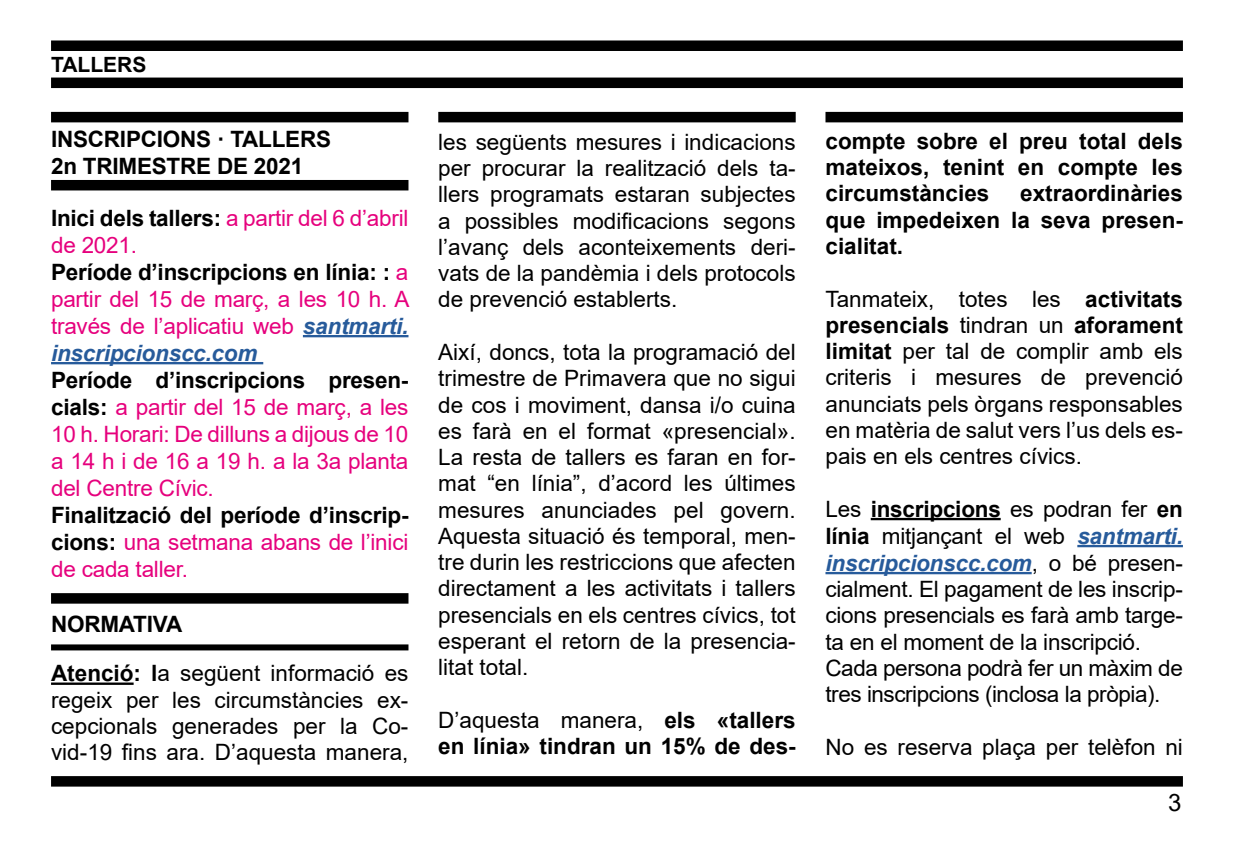
<style>
.page{position:relative;width:1234px;height:851px;background:#fff}
.page>*{position:absolute;margin:0;border:0;box-sizing:border-box;transform-origin:0 0}
.t1{font:24px "Arial";color:#000}
.t2{font:22.5px/26.4px "Arial";color:#000;text-align:justify}
.t3{font:700 22.5px/26.4px "Arial";color:#000;text-align:justify}
.t4{font:22.5px/27px "Arial";letter-spacing:-.01em;color:#e6007d}
.t5{font:700 21px "Arial";color:#000}
.s1{font-weight:700;color:#000}
.s2{font-weight:700;font-style:italic;color:#275b9b}
.s3{font-weight:400;color:#e6007d}
.s4{font-weight:700}
.s5{font-weight:400}
</style>
<div class="page">
<div style="left:51px;top:776px;width:1131px;height:10px;background:#000"></div>
<div style="left:51px;top:112px;width:357px;height:10px;background:#000"></div>
<div style="left:438px;top:112px;width:357px;height:10px;background:#000"></div>
<div style="left:825px;top:112px;width:357px;height:10px;background:#000"></div>
<div style="left:51px;top:40px;width:1131px;height:11px;background:#000"></div>
<div style="left:51px;top:77px;width:1131px;height:11px;background:#000"></div>
<div style="left:51px;top:180px;width:357px;height:10px;background:#000"></div>
<div style="left:51px;top:644px;width:357px;height:6px;background:#000"></div>
<div style="left:51px;top:593px;width:357px;height:10px;background:#000"></div>
<hr style="left:51px;top:682px;width:83px;height:2px;background:#000">
<hr style="left:870px;top:518px;width:130px;height:2px;background:#000">
<hr style="left:1077px;top:545px;width:105px;height:2px;background:#275b9b">
<hr style="left:825px;top:572px;width:206px;height:2px;background:#275b9b">
<hr style="left:303px;top:335px;width:105px;height:2px;background:#275b9b">
<hr style="left:51px;top:362px;width:212px;height:2px;background:#275b9b">
<p class="t5" style="left:51px;top:50px;width:97px">TALLERS</p>
<p class="t3" style="left:51px;top:125px;width:281px">INSCRIPCIONS · TALLERS<br>2n TRIMESTRE DE 2021</p>
<p class="t4" style="left:51px;top:204px;width:360px"><span class="s1">Inici dels tallers:</span> a partir del 6 d’abril de 2021.<br><span class="s1">Període d’inscripcions en línia: :</span> a partir del 15 de març, a les 10 h. A través de l’aplicatiu web <span class="s2">santmarti. inscripcionscc.com</span></p>
<p class="t4" style="left:51px;top:366px;width:359px;text-align:justify"><span class="s1">Període d’inscripcions presen&shy;cials:</span> a partir del 15 de març, a les 10 h. Horari: De dilluns a dijous de 10 a 14 h i de 16 a 19 h. a la 3a planta del Centre Cívic.</p>
<p class="t3" style="left:51px;top:501px;width:359px">Finalització del període d’inscrip&shy;cions: <span class="s3">una setmana abans de l’inici de cada taller.</span></p>
<p class="t3" style="left:51px;top:610px;width:133px">NORMATIVA</p>
<p class="t2" style="left:51px;top:660px;width:359px"><span class="s4">Atenció: l</span>a següent informació es regeix per les circumstàncies ex&shy;cepcionals generades per la Co&shy;vid-19 fins ara. D’aquesta manera,</p>
<p class="t2" style="left:438px;top:128px;width:359px">les següents mesures i indicacions per procurar la realització dels ta&shy;llers programats estaran subjectes a possibles modificacions segons l’avanç dels aconteixements deri&shy;vats de la pandèmia i dels protocols de prevenció establerts.</p>
<p class="t2" style="left:438px;top:338px;width:359px">Així, doncs, tota la programació del trimestre de Primavera que no sigui de cos i moviment, dansa i/o cuina es farà en el format «presencial».<br>La resta de tallers es faran en for&shy;mat “en línia”, d’acord les últimes mesures anunciades pel govern.<br>Aquesta situació és temporal, men&shy;tre durin les restriccions que afecten directament a les activitats i tallers presencials en els centres cívics, tot esperant el retorn de la presencia&shy;litat total.</p>
<p class="t3" style="left:438px;top:706px;width:359px"><span class="s5">D’aquesta manera,</span> els «tallers en línia» tindran un 15% de des-</p>
<p class="t3" style="left:825px;top:128px;width:359px">compte sobre el preu total dels mateixos, tenint en compte les circumstàncies</p>
<p class="t3" style="left:825px;top:180px;width:359px;text-indent:195px">extraordinàries que impedeixen la seva presen&shy;cialitat.</p>
<p class="t2" style="left:825px;top:285px;width:359px">Tanmateix, totes les <span class="s4">activitats presencials</span> tindran un <span class="s4">aforament limitat</span> per tal de complir amb els criteris i mesures de prevenció anunciats pels òrgans responsables en matèria de salut vers l’us dels es&shy;pais en els centres cívics.</p>
<p class="t2" style="left:825px;top:495px;width:359px;text-align:left">Les <span class="s4">inscripcions</span> es podran fer <span class="s4">en línia</span> mitjançant el web <span class="s2">santmarti. inscripcionscc.com</span>, o bé presen&shy;cialment. El pagament de les inscrip&shy;cions presencials es farà amb targe&shy;ta en el moment de la inscripció.<br>Cada persona podrà fer un màxim de tres inscripcions (inclosa la pròpia).</p>
<p class="t2" style="left:825px;top:733px;width:359px">No es reserva plaça per telèfon ni</p>
<p class="t1" style="left:1167px;top:786px;width:15px">3</p>
</div>
